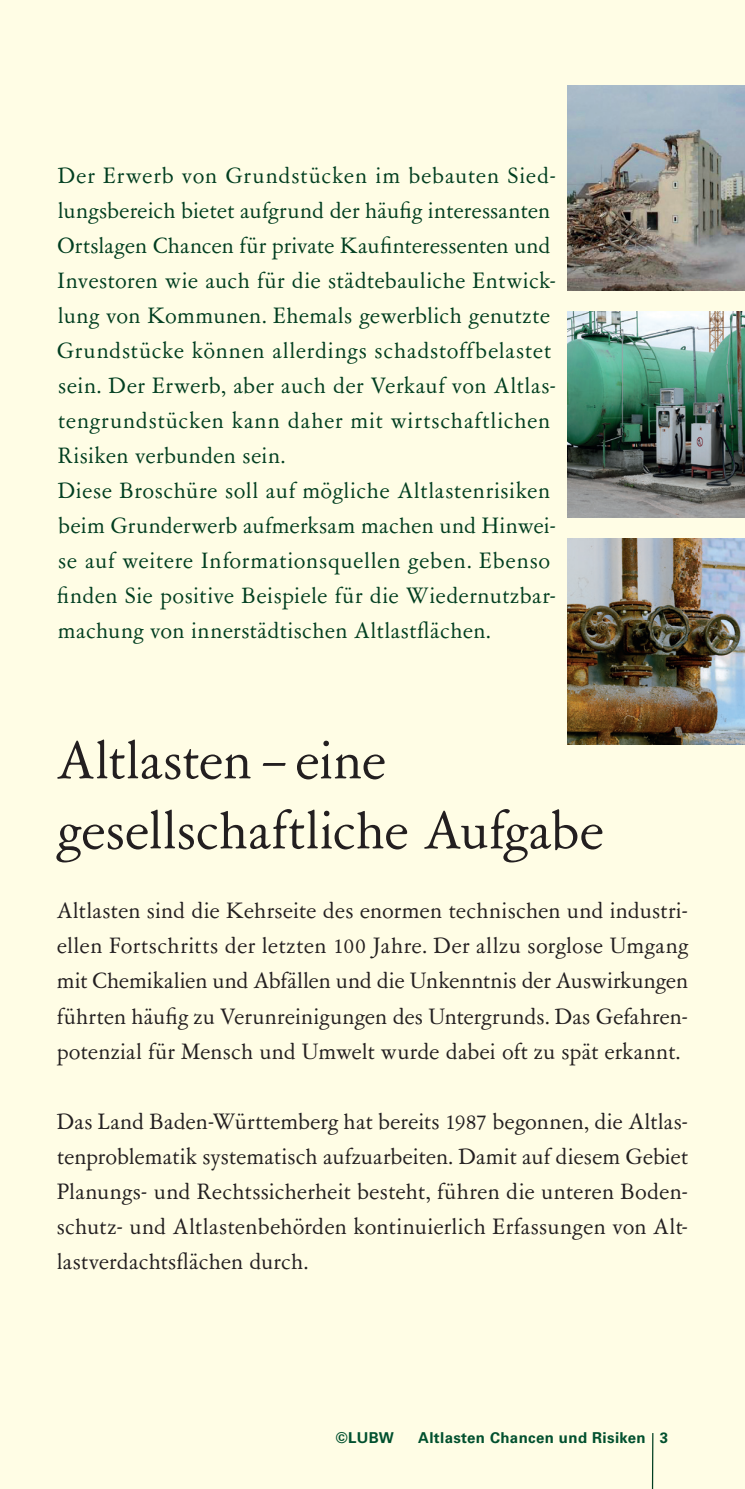
<style>
.page{position:relative;width:745px;height:1489px;background:#fff}
.page>*{position:absolute;margin:0;border:0;box-sizing:border-box;transform-origin:0 0}
.t1{font:60px/70px "Garamont Amst SB Rom";letter-spacing:-.005em;color:#231f20}
.t2{font:25px/35px "Garamont Amst SB Rom";letter-spacing:.02em;color:#003e20}
.t3{font:25px/35px "Garamont Amst SB Rom";letter-spacing:.005em;color:#231f20;text-align:justify}
.t4{font:700 15px "Univers LT";letter-spacing:.025em;color:#00502e}
</style>
<div class="page">
<div style="left:0;top:0;width:744px;height:1488px;background:#fffde5"></div>
<hr style="left:651px;top:1432px;width:2px;height:56px;background:#003e20">
<img style="left:567px;top:85px;width:177px;height:206px">
<img style="left:567px;top:312px;width:177px;height:205px">
<img style="left:567px;top:539px;width:177px;height:205px">
<p class="t2" style="left:57px;top:159px;width:500px">Der Erwerb von Grundstücken im bebauten Sied&shy;lungsbereich bietet aufgrund der häufig interessanten Ortslagen Chancen für private Kaufinteressenten und Investoren wie auch für die städtebauliche Entwick&shy;lung von Kommunen. Ehemals gewerblich genutzte Grundstücke können allerdings schadstoffbelastet sein. Der Erwerb, aber auch der Verkauf von Altlas&shy;tengrundstücken kann daher mit wirtschaftlichen Risiken verbunden sein.<br>Diese Broschüre soll auf mögliche Altlastenrisiken beim Grunderwerb aufmerksam machen und Hinwei&shy;se auf weitere Informationsquellen geben. Ebenso finden Sie positive Beispiele für die Wiedernutzbar&shy;machung von innerstädtischen Altlastflächen.</p>
<h1 class="t1" style="left:57px;top:727px;width:548px">Altlasten – eine gesellschaftliche Aufgabe</h1>
<p class="t3" style="left:57px;top:894px;width:632px">Altlasten sind die Kehrseite des enormen technischen und industri&shy;ellen Fortschritts der letzten 100 Jahre. Der allzu sorglose Umgang mit Chemikalien und Abfällen und die Unkenntnis der Auswirkungen führten häufig zu Verunreinigungen des Untergrunds. Das Gefahren&shy;potenzial für Mensch und Umwelt wurde dabei oft zu spät erkannt.</p>
<p class="t3" style="left:57px;top:1104px;width:632px">Das Land Baden-Württemberg hat bereits 1987 begonnen, die Altlas&shy;tenproblematik systematisch aufzuarbeiten. Damit auf diesem Gebiet Planungs- und Rechtssicherheit besteht, führen die unteren Boden&shy;schutz- und Altlastenbehörden kontinuierlich Erfassungen von Alt&shy;lastverdachtsflächen durch.</p>
<p class="t4" style="left:335px;top:1428px;width:59px">©LUBW</p>
<p class="t4" style="left:418px;top:1428px;width:251px">Altlasten Chancen und Risiken 3</p>
</div>
